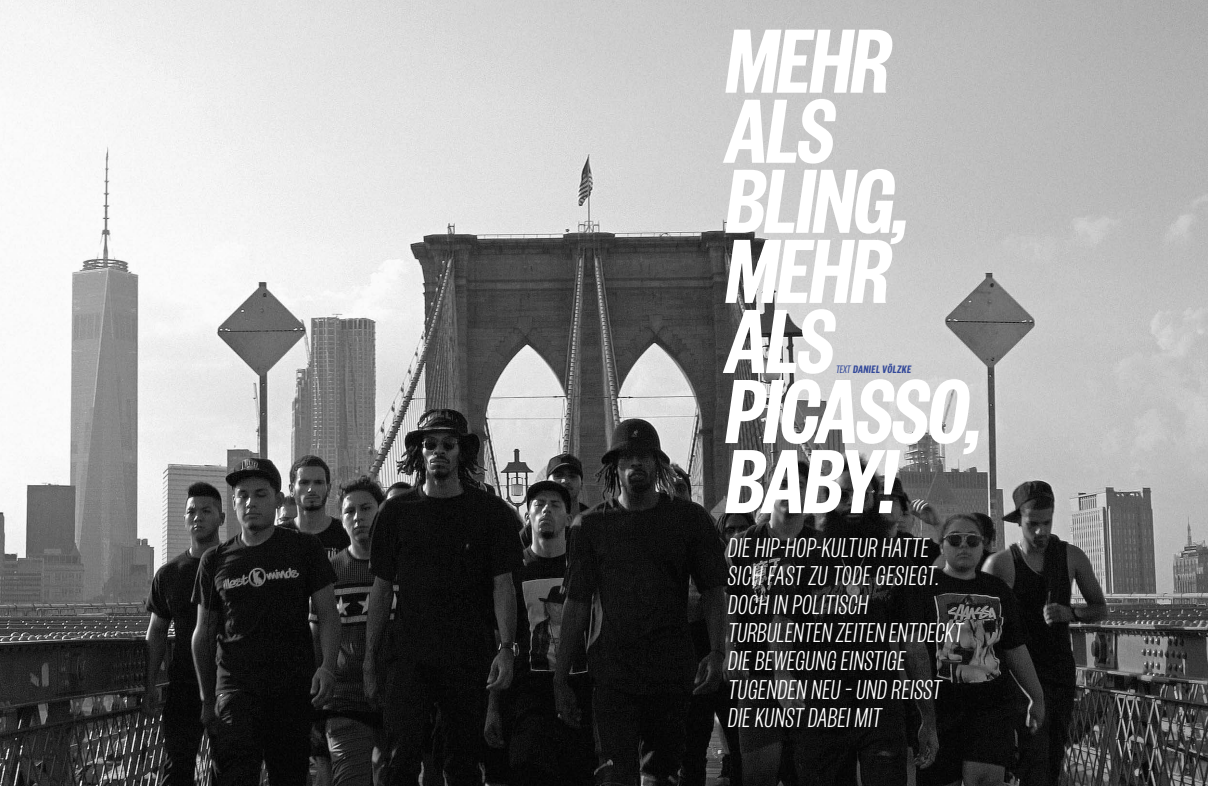
<style>
.page{position:relative;width:1208px;height:786px;background:#fff}
.page>*{position:absolute;margin:0;border:0;box-sizing:border-box;transform-origin:0 0}
.t1{font:600 100px "Founders Grotesk X Cond";color:#fff}
.t2{font:300 30px/28.3px "Founders Grotesk X Cond";color:#fff}
.t3{font:600 11.9px "Founders Grotesk X Cond";color:#33499a}
.s1{font-weight:400}
</style>
<div class="page">
<img style="left:0;top:0;width:1208px;height:785px">
<h1 class="t1" style="left:723px;top:0;width:181px">MEHR</h1>
<h1 class="t1" style="left:723px;top:70px;width:126px">ALS</h1>
<h1 class="t1" style="left:723px;top:140px;width:200px">BLING,</h1>
<h1 class="t1" style="left:723px;top:210px;width:181px">MEHR</h1>
<h1 class="t1" style="left:722px;top:280px;width:126px">ALS</h1>
<h1 class="t1" style="left:722px;top:350px;width:273px">PICASSO,</h1>
<p class="t3" style="left:835px;top:362px;width:78px"><span class="s1">TEXT</span> DANIEL VÖLZKE</p>
<h1 class="t1" style="left:722px;top:420px;width:188px">BABY!</h1>
<p class="t2" style="left:727px;top:532px;width:241px">DIE HIP-HOP-KULTUR HATTE<br>SICH FAST ZU TODE GESIEGT.<br>DOCH IN POLITISCH<br>TURBULENTEN ZEITEN ENTDECKT<br>DIE BEWEGUNG EINSTIGE<br>TUGENDEN NEU – UND REISST<br>DIE KUNST DABEIMIT</p>
</div>
